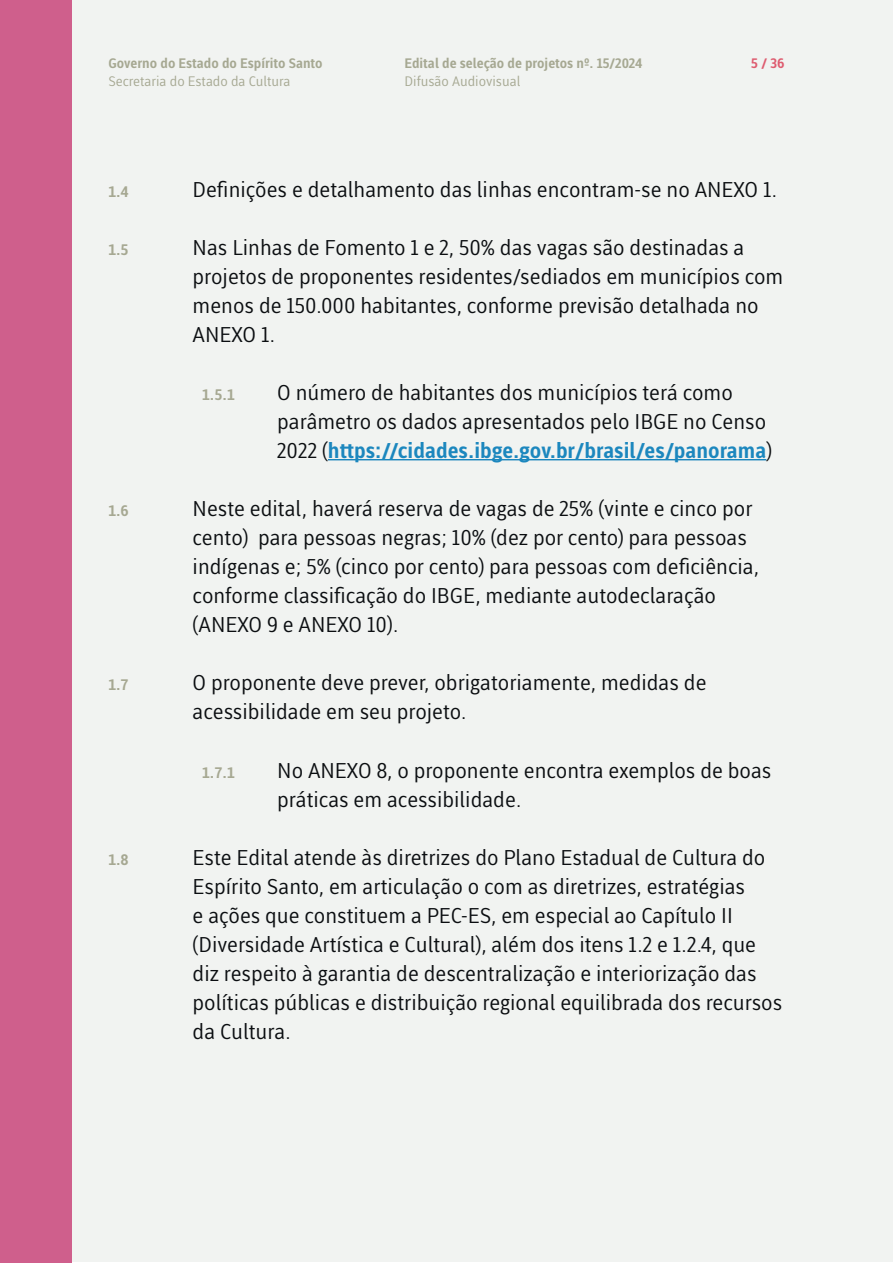
<style>
.page{position:relative;width:893px;height:1263px;background:#fff}
.page>*{position:absolute;margin:0;border:0;box-sizing:border-box;transform-origin:0 0}
.t1{font:21px/29px "Ufes Sans VF Roman";color:#0b0e11}
.t2{font:15px "Ufes Sans VF Roman";color:#a6a892}
.t3{font:13.5px/18px "Ufes Sans VF Roman";color:#a6a892}
.t4{font:13.5px "Ufes Sans VF Roman";color:#de5c70}
.s1{color:#1c87be}
</style>
<div class="page">
<div style="left:1px;top:1px;width:891px;height:1261px;background:#f1f3f1"></div>
<div style="left:0;top:0;width:72px;height:1263px;background:#cf5f8c"></div>
<hr style="left:328px;top:459px;width:438px;height:1px;background:#1c87be">
<p class="t3" style="left:108px;top:54px;width:216px">Governo do Estado do Espírito Santo<br>Secretaria do Estado da Cultura</p>
<p class="t3" style="left:405px;top:54px;width:239px">Edital de seleção de projetos nº. 15/2024<br>Difusão Audiovisual</p>
<p class="t4" style="left:751px;top:55px;width:35px">5 / 36</p>
<p class="t2" style="left:108px;top:182px;width:22px">1.4</p>
<p class="t1" style="left:193px;top:175px;width:586px">Definições e detalhamento das linhas encontram-se no ANEXO 1.</p>
<p class="t2" style="left:108px;top:240px;width:22px">1.5</p>
<p class="t1" style="left:193px;top:233px;width:592px">Nas Linhas de Fomento 1 e 2, 50% das vagas são destinadas a projetos de proponentes residentes/sediados em municípios com menos de 150.000 habitantes, conforme previsão detalhada no ANEXO 1.</p>
<p class="t2" style="left:202px;top:385px;width:35px">1.5.1</p>
<p class="t1" style="left:277px;top:378px;width:496px">O número de habitantes dos municípios terá como parâmetro os dados apresentados pelo IBGE no Censo<br>2022 (<span class="s1">https://cidades.ibge.gov.br/brasil/es/panorama</span>)</p>
<p class="t2" style="left:108px;top:502px;width:22px">1.6</p>
<p class="t1" style="left:193px;top:494px;width:568px">Neste edital, haverá reserva de vagas de 25% (vinte e cinco por cento) para pessoas negras; 10% (dez por cento) para pessoas indígenas e; 5% (cinco por cento) para pessoas com deficiência, conforme classificação do IBGE, mediante autodeclaração (ANEXO 9 e ANEXO 10).</p>
<p class="t2" style="left:108px;top:676px;width:22px">1.7</p>
<p class="t1" style="left:193px;top:668px;width:515px">O proponente deve prever, obrigatoriamente, medidas de acessibilidade em seu projeto.</p>
<p class="t2" style="left:202px;top:763px;width:35px">1.7.1</p>
<p class="t1" style="left:277px;top:755px;width:496px">No ANEXO 8, o proponente encontra exemplos de boas práticas em acessibilidade.</p>
<p class="t2" style="left:108px;top:850px;width:22px">1.8</p>
<p class="t1" style="left:193px;top:842px;width:591px">Este Edital atende às diretrizes do Plano Estadual de Cultura do Espírito Santo, em articulação o com as diretrizes, estratégias<br>e ações que constituem a PEC-ES, em especial ao Capítulo II (Diversidade Artística e Cultural), além dos itens 1.2 e 1.2.4, que diz respeito à garantia de descentralização e interiorização das políticas públicas e distribuição regional equilibrada dos recursos da Cultura.</p>
</div>
